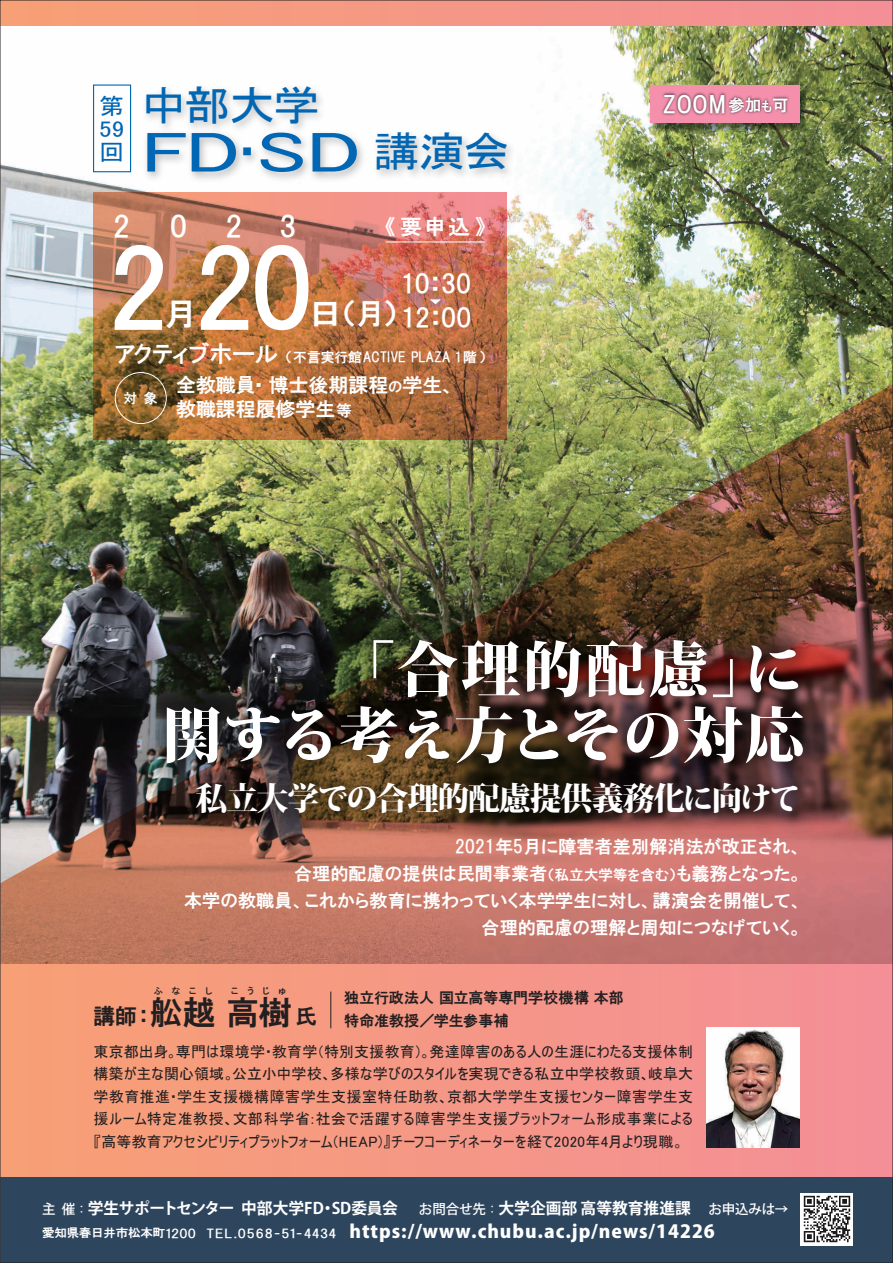
<style>
.page{position:relative;width:893px;height:1263px;background:#fff}
.page>*{position:absolute;margin:0;border:0;box-sizing:border-box;transform-origin:0 0}
.t1{font:105px "HGP Gothic E";color:#fff;scale:1.1 1}
.t2{font:800 60px/66px "Koz Min Pro";letter-spacing:.005em;color:#fff;text-align:right}
.t3{font:57.6px "MS UI Gothic";color:#0166b3;scale:1.48 1}
.t4{font:41.4px "MS UI Gothic";color:#0166b3;scale:1.11 1}
.t5{font:800 31.8px "Koz Min Pro";letter-spacing:-.04em;color:#fff}
.t6{font:31.2px "HGP Gothic E";color:#fff;scale:1.1 1}
.t7{font:29.25px "HGP Gothic E";color:#fff}
.t8{font:28.5px "HGP Gothic E";color:#fff;scale:1.1 1}
.t9{font:25.2px/33.8px "HGP Gothic E";letter-spacing:-.02em;color:#fff;scale:1.1 1}
.t10{font:23.1px "HGP Gothic E";color:#fff;scale:1.04 1}
.t11{font:22.65px/22.6px "MS UI Gothic";color:#0166b3;text-align:justify;scale:1.11 1}
.t12{font:21.75px "HGS Gothic E";color:#231f20}
.t13{font:20.85px "HGP Gothic E";color:#fff;scale:1.05 1}
.t14{font:19.5px/24px "HGP Gothic E";color:#fff}
.t15{font:18px/27px "HGP Gothic E";letter-spacing:.01em;color:#fff;text-align:right}
.t16{font:800 18px "Koz Go Pro";letter-spacing:.05em;color:#fff;scale:1.05 1}
.t17{font:700 15.75px "Koz Go Pro";color:#fff}
.t18{font:15px/22.5px "MS UI Gothic";letter-spacing:.02em;color:#231f20;text-align:justify}
.t19{font:15px/22.5px "HGS Gothic E";letter-spacing:-.005em;color:#231f20}
.t20{font:13.65px "HGP Gothic E";letter-spacing:-.005em;color:#fff}
.t21{font:9px "HGP Gothic E";letter-spacing:1em;color:#231f20}
.s1{font-size:16.5px}
.s2{font-size:13.2px}
.s3{font-size:46.05px}
.s4{font-size:41.4px}
.s5{font-size:31.2px}
.s6{font-size:23.4px}
.s7{font-size:14.7px}
.s8{font-size:15.6px}
.s9{font-size:14.4px}
.s10{font-size:32.7px}
.s11{font-weight:500;font-size:13.5px}
.s12{font-family:"HGP Gothic M";font-weight:400;font-size:13.5px}
.s13{font-family:"HGP Gothic M";font-weight:400}
.s14{font-family:"HGP Gothic E";font-weight:400;font-size:12px}
</style>
<div class="page">
<img style="left:2px;top:2px;width:889px;height:1259px">
<h3 class="t11" style="left:99px;top:95px;width:24px">第59回</h3>
<h3 class="t4" style="left:141px;top:85px;width:163px">中部大学</h3>
<h3 class="t10" style="left:662px;top:93px;width:123px">ZOOM<span class="s1">参加</span><span class="s2">も</span><span class="s1">可</span></h3>
<h3 class="t3" style="left:141px;top:123px;width:251px">FD<span class="s3">・</span>SD <span class="s4">講演会</span></h3>
<h3 class="t8" style="left:113px;top:212px;width:17px">2</h3>
<h3 class="t8" style="left:170px;top:212px;width:17px">0</h3>
<h3 class="t8" style="left:226px;top:212px;width:17px">2</h3>
<h3 class="t8" style="left:280px;top:212px;width:17px">3</h3>
<h3 class="t13" style="left:385px;top:216px;width:97px">《要申込》</h3>
<h1 class="t1" style="left:108px;top:237px;width:188px">220</h1>
<h3 class="t6" style="left:163px;top:298px;width:33px">月</h3>
<h3 class="t7" style="left:308px;top:299px;width:92px"><span class="s5">日</span>（月）</h3>
<h3 class="t9" style="left:401px;top:267px;width:66px">10：30<br>12：00</h3>
<p class="t20" style="left:115px;top:350px;width:373px"><span class="s6">アクティブホール</span>（不言実行館ACTIVE PLAZA 1階）</p>
<h3 class="t14" style="left:176px;top:373px;width:281px">全教職員・博士後期課程<span class="s7">の</span>学生、教職課程履修学生<span class="s8">等</span></h3>
<p class="t20" style="left:123px;top:391px;width:36px">対象</p>
<h2 class="t2" style="left:162px;top:633px;width:644px">「合理的配慮」に<br>関する考え方とその対応</h2>
<h3 class="t5" style="left:196px;top:774px;width:607px">私立大学での合理的配慮提供義務化に向けて</h3>
<p class="t15" style="left:184px;top:833px;width:620px">2021年5月に障害者差別解消法が改正され、<br>合理的配慮の提供は民間事業者<span class="s9">（私立大学等を含む）</span>も義務となった。<br>本学の教職員、これから教育に携わっていく本学学生に対し、講演会を開催して、合理的配慮の理解と周知につなげていく。</p>
<p class="t21" style="left:154px;top:986px;width:60px">ふなこし</p>
<p class="t21" style="left:231px;top:986px;width:56px">こうじゅ</p>
<h3 class="t12" style="left:94px;top:1006px;width:225px">講師：<span class="s10">舩越 高樹</span>氏</h3>
<p class="t19" style="left:344px;top:987px;width:281px">独立行政法人 国立高等専門学校機構 本部特命准教授／学生参事補</p>
<p class="t18" style="left:94px;top:1040px;width:601px">東京都出身。専門は環境学・教育学（特別支援教育）。発達障害のある人の生涯にわたる支援体制構築が主な関心領域。公立小中学校、多様な学びのスタイルを実現できる私立中学校教頭、岐阜大学教育推進・学生支援機構障害学生支援室特任助教、京都大学学生支援センター障害学生支援ルーム特定准教授、文部科学省：社会で活躍する障害学生支援プラットフォーム形成事業による『高等教育アクセシビリティプラットフォーム（HEAP）』チーフコーディネーターを経て2020年4月より現職。</p>
<p class="t17" style="left:42px;top:1198px;width:748px"><span class="s11">主 催</span><span class="s12">：</span>学生サポートセンター 中部大学FD・SD委員会<span class="s13">　　</span><span class="s11">お問合せ先</span><span class="s12">：</span>大学企画部 高等教育推進課 <span class="s11">お申込みは→</span></p>
<p class="t16" style="left:42px;top:1220px;width:642px"><span class="s14">愛知県春日井市松本町1200 TEL.0568-51-4434</span> https://www.chubu.ac.jp/news/14226</p>
</div>
